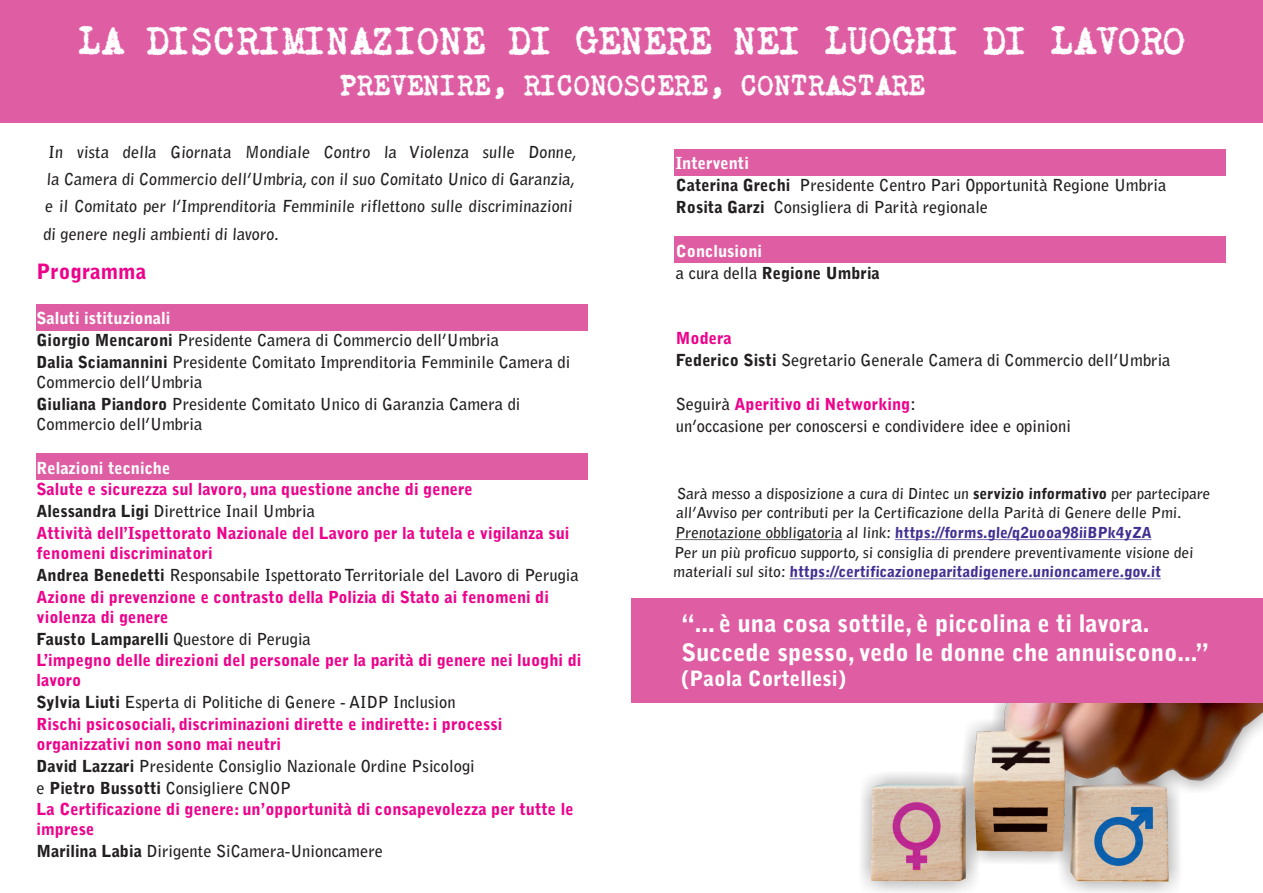
<style>
.page{position:relative;width:1263px;height:893px;background:#fff}
.page>*{position:absolute;margin:0;border:0;box-sizing:border-box;transform-origin:0 0}
.t1{font:700 39px "Old Typewriter";color:#fff}
.t2{font:700 28.8px "Old Typewriter";color:#fff}
.t3{font:700 24px/28.7px "Bell Gothic Std";color:#fff}
.t4{font:700 21px "Bell Gothic Std";color:#fff}
.t5{font:700 21px "Bell Gothic Std";color:#ed028c}
.t6{font:700 16.5px/22px "Bell Gothic Std";color:#231f20}
.t7{font:700 16.5px/19.8px "Bell Gothic Std";color:#ed028c}
.t8{font:700 16.5px "Bell Gothic Std";color:#fff}
.t9{font:700 16.5px "Bell Gothic Std";color:#231f20}
.t10{font:700 15.15px/19.6px "Bell Gothic Std";color:#231f20}
.s1{font-style:inherit}
.s2{color:#ed028c}
.s3{color:#432f92}
</style>
<div class="page">
<div style="left:674px;top:236px;width:552px;height:27px;background:#df5da2"></div>
<div style="left:36px;top:453px;width:551px;height:26px;background:#df5da2"></div>
<div style="left:0;top:0;width:1263px;height:122px;background:#df5da2"></div>
<div style="left:858px;top:685px;width:405px;height:208px;background:#231f20;opacity:.49"></div>
<img style="left:872px;top:703px;width:391px;height:178px">
<div style="left:631px;top:598px;width:632px;height:105px;background:#df5da2"></div>
<div style="left:36px;top:304px;width:551px;height:26px;background:#df5da2"></div>
<div style="left:674px;top:150px;width:552px;height:26px;background:#df5da2"></div>
<hr style="left:675px;top:539px;width:167px;height:1px;background:#231f20">
<hr style="left:895px;top:539px;width:256px;height:1px;background:#432f92">
<hr style="left:789px;top:578px;width:372px;height:1px;background:#432f92">
<h1 class="t1" style="left:79px;top:13px;width:1109px">LA DISCRIMINAZIONE DI GENERE NEI LUOGHI DI LAVORO</h1>
<h2 class="t2" style="left:341px;top:65px;width:586px">PREVENIRE, RICONOSCERE, CONTRASTARE</h2>
<p class="t6" style="left:43px;top:141px;width:535px;line-height:27px;text-indent:5px">In vista della Giornata Mondiale Contro la Violenza sulle Donne, la Camera di Commercio dell’Umbria, con il suo Comitato Unico di Garanzia, e il Comitato per l’Imprenditoria Femminile riflettono sulle discriminazioni di genere negli ambienti di lavoro.</p>
<p class="t5" style="left:37px;top:263px;width:111px">Programma</p>
<p class="t8" style="left:37px;top:311px;width:135px">Saluti istituzionali</p>
<p class="t6" style="left:37px;top:331px;width:535px"><span class="s1">Giorgio Mencaroni</span> Presidente Camera di Commercio dell’Umbria<br><span class="s1">Dalia Sciamannini</span> Presidente Comitato Imprenditoria Femminile Camera di</p>
<p class="t6" style="left:37px;top:373px;width:485px">Commercio dell’Umbria<br><span class="s1">Giuliana Piandoro</span> Presidente Comitato Unico di Garanzia Camera di</p>
<p class="t6" style="left:37px;top:415px;width:167px">Commercio dell’Umbria</p>
<p class="t8" style="left:37px;top:461px;width:135px">Relazioni tecniche</p>
<p class="t7" style="left:37px;top:481px;width:438px">Salute e sicurezza sul lavoro, una questione anche di genere</p>
<p class="t7" style="left:37px;top:525px;width:534px">Attività dell’Ispettorato Nazionale del Lavoro per la tutela e vigilanza sui fenomeni discriminatori</p>
<p class="t7" style="left:37px;top:589px;width:514px">Azione di prevenzione e contrasto della Polizia di Stato ai fenomeni di violenza di genere</p>
<p class="t7" style="left:37px;top:652px;width:546px">L’impegno delle direzioni del personale per la parità di genere nei luoghi di lavoro</p>
<p class="t7" style="left:37px;top:716px;width:467px">Rischi psicosociali, discriminazioni dirette e indirette: i processi organizzativi non sono mai neutri</p>
<p class="t6" style="left:37px;top:502px;width:280px"><span class="s1">Alessandra Ligi</span> Direttrice Inail Umbria</p>
<p class="t6" style="left:37px;top:566px;width:544px"><span class="s1">Andrea Benedetti</span> Responsabile Ispettorato Territoriale del Lavoro di Perugia</p>
<p class="t6" style="left:37px;top:629px;width:276px"><span class="s1">Fausto Lamparelli</span> Questore di Perugia</p>
<p class="t6" style="left:37px;top:693px;width:420px"><span class="s1">Sylvia Liuti</span> Esperta di Politiche di Genere - AIDP Inclusion</p>
<p class="t6" style="left:37px;top:757px;width:440px"><span class="s1">David Lazzari</span> Presidente Consiglio Nazionale Ordine Psicologi e <span class="s1">Pietro Bussotti</span> Consigliere CNOP</p>
<p class="t7" style="left:37px;top:801px;width:538px">La Certificazione di genere: un’opportunità di consapevolezza per tutte le imprese</p>
<p class="t6" style="left:37px;top:842px;width:348px"><span class="s1">Marilina Labia</span> Dirigente SiCamera-Unioncamere</p>
<p class="t8" style="left:676px;top:157px;width:75px">Interventi</p>
<p class="t6" style="left:676px;top:176px;width:492px"><span class="s1">Caterina Grechi</span> Presidente Centro Pari Opportunità Regione Umbria<br><span class="s1">Rosita Garzi</span> Consigliera di Parità regionale</p>
<p class="t8" style="left:676px;top:244px;width:88px">Conclusioni</p>
<p class="t9" style="left:676px;top:266px;width:205px"><span class="s1">a cura della</span> Regione Umbria</p>
<p class="t7" style="left:676px;top:329px;width:57px">Modera</p>
<p class="t6" style="left:676px;top:350px;width:496px"><span class="s1">Federico Sisti</span> Segretario Generale Camera di Commercio dell’Umbria</p>
<p class="t6" style="left:676px;top:395px;width:397px">Seguirà <span class="s2">Aperitivo di Networking</span>:<br>un’occasione per conoscersi e condividere idee e opinioni</p>
<p class="t10" style="left:673px;top:485px;width:539px">Sarà messo a disposizione a cura di Dintec un <span class="s1">servizio informativo</span> per partecipare all’Avviso per contributi per la Certificazione della Parità di Genere delle Pmi.<br>Prenotazione obbligatoria al link: <span class="s3">https://forms.gle/q2uooa98iiBPk4yZA<br></span>Per un più proficuo supporto, si consiglia di prendere preventivamente visione dei materiali sul sito: <span class="s3">https://certificazioneparitadigenere.unioncamere.gov.it</span></p>
<h3 class="t3" style="left:681px;top:612px;width:529px">“... è una cosa sottile, è piccolina e ti lavora.<br>Succede spesso, vedo le donne che annuiscono...”</h3>
<p class="t4" style="left:681px;top:671px;width:166px">(Paola Cortellesi)</p>
</div>
